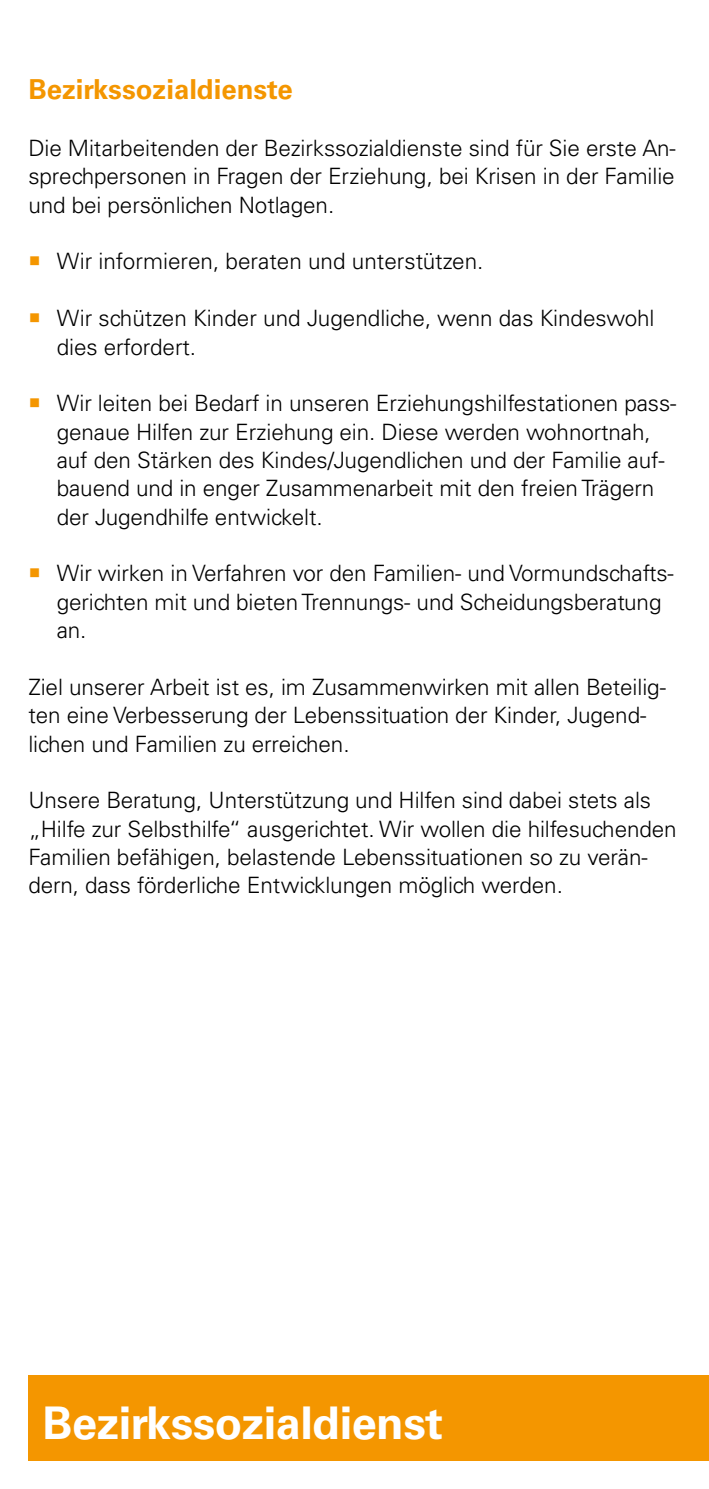
<style>
.page{position:relative;width:709px;height:1489px;background:#fff}
.page>*{position:absolute;margin:0;border:0;box-sizing:border-box;transform-origin:0 0}
.t1{font:700 45px "Univers LT Std";letter-spacing:-.01em;color:#fff}
.t2{font:700 27.5px "Univers LT Std";color:#f49600}
.t3{font:300 22.5px/28.2px "Univers LT Std";letter-spacing:-.005em;color:#000}
</style>
<div class="page">
<div style="left:28px;top:1375px;width:681px;height:85px;background:#f49600"></div>
<h1 class="t2" style="left:28px;top:73px;width:266px">Bezirkssozialdienste</h1>
<p class="t3" style="left:28px;top:134px;width:649px;text-align:justify">Die Mitarbeitenden der Bezirkssozialdienste sind für Sie erste An&shy;sprechpersonen in Fragen der Erziehung, bei Krisen in der Familie und bei persönlichen Notlagen.</p>
<p class="t3" style="left:57px;top:247px;width:428px">Wir informieren, beraten und unterstützen.</p>
<p class="t3" style="left:57px;top:304px;width:599px">Wir schützen Kinder und Jugendliche, wenn das Kindeswohl dies erfordert.</p>
<p class="t3" style="left:57px;top:389px;width:621px">Wir leiten bei Bedarf in unseren Erziehungshilfestationen pass&shy;genaue Hilfen zur Erziehung ein. Diese werden wohnortnah, auf den Stärken des Kindes/Jugendlichen und der Familie auf&shy;bauend und in enger Zusammenarbeit mit den freien Trägern der Jugendhilfe entwickelt.</p>
<p class="t3" style="left:57px;top:559px;width:618px">Wir wirken in Verfahren vor den Familien- und Vormundschafts&shy;gerichten mit und bieten Trennungs- und Scheidungsberatung an.</p>
<p class="t3" style="left:28px;top:672px;width:639px">Ziel unserer Arbeit ist es, im Zusammenwirken mit allen Beteilig&shy;ten eine Verbesserung der Lebenssituation der Kinder, Jugend&shy;lichen und Familien zu erreichen.</p>
<p class="t3" style="left:28px;top:786px;width:650px">Unsere Beratung, Unterstützung und Hilfen sind dabei stets als „Hilfe zur Selbsthilfe“ ausgerichtet. Wir wollen die hilfesuchenden Familien befähigen, belastende Lebenssituationen so zu verän&shy;dern, dass förderliche Entwicklungen möglich werden.</p>
<h1 class="t1" style="left:43px;top:1396px;width:402px">Bezirkssozialdienst</h1>
</div>
